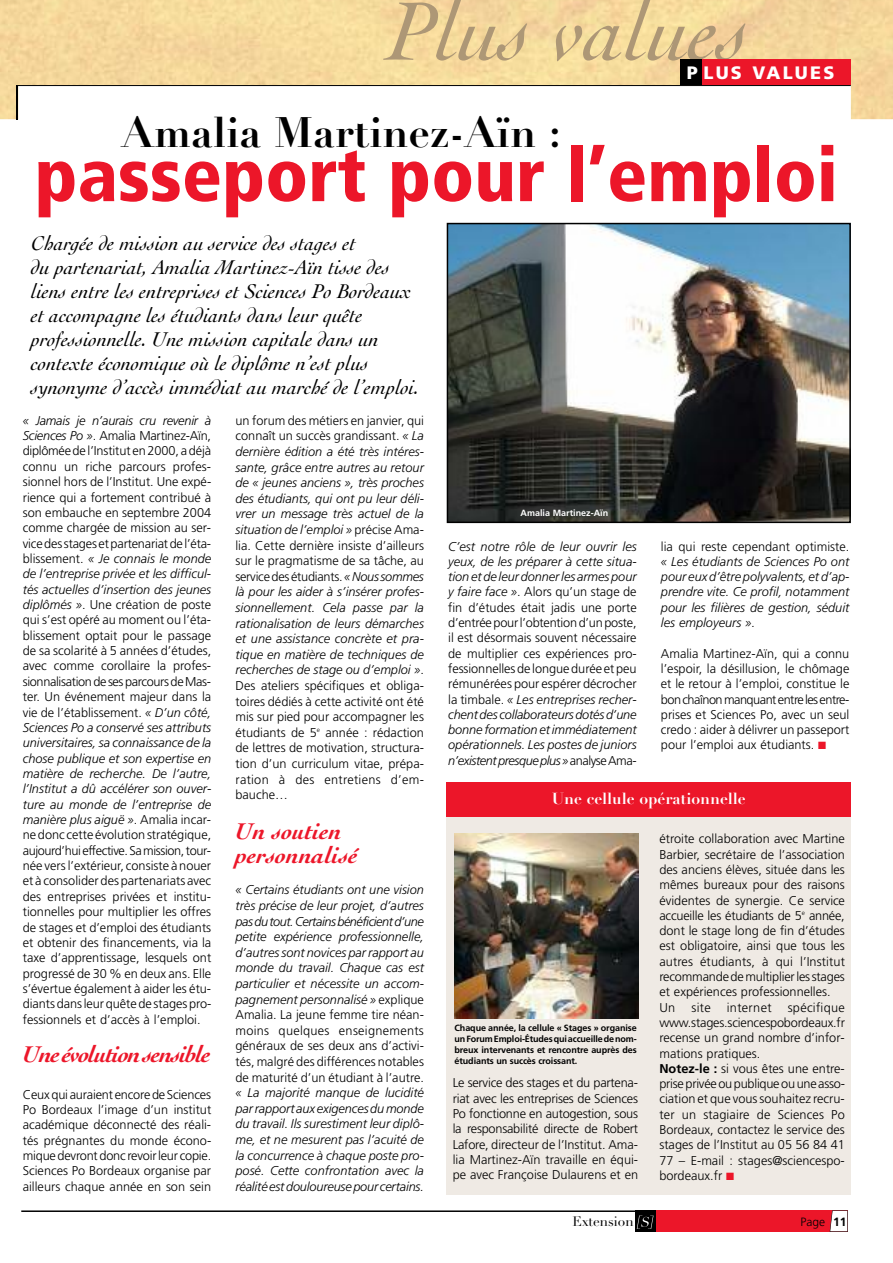
<style>
.page{position:relative;width:893px;height:1263px;background:#fff}
.page>*{position:absolute;margin:0;border:0;box-sizing:border-box;transform-origin:0 0}
.t1{font:italic 87.15px "Cochin";color:#ad9776}
.t2{font:900 condensed 75px "Frutiger";color:#ec1629}
.t3{font:700 42px "Didot LH";color:#000}
.t4{font:italic 700 24px/24.3px "Cochin";color:#ec1629}
.t5{font:italic 700 24px "Cochin";letter-spacing:-.045em;color:#ec1629}
.t6{font:italic 21px/24px "Cochin";color:#000}
.t7{font:900 18px "Frutiger";letter-spacing:.12em;color:#fff}
.t8{font:700 15.75px "Didot LH";color:#fff}
.t9{font:13.5px "Didot LH";color:#000}
.t10{font:300 12.75px/15.3px "Frutiger";color:#000;text-align:justify}
.t11{font:italic 300 12.75px/15.6px "Frutiger";color:#000;text-align:justify}
.t12{font:300 12.75px "Frutiger";letter-spacing:.02em;color:#000}
.t13{font:300 12px "Frutiger";color:#000}
.t14{font:700 9px/10.8px "Frutiger";letter-spacing:-.01em;color:#000;text-align:justify}
.t15{font:700 9px "Frutiger";color:#fff}
.s1{font-style:italic}
.s2{font-style:normal}
.s3{color:#ec1629}
.s4{font-weight:700}
</style>
<div class="page">
<img style="left:0;top:0;width:892px;height:119px">
<hr style="left:17px;top:85px;width:1px;height:34px;background:#000">
<hr style="left:17px;top:85px;width:833px;height:1px;background:#000">
<hr style="left:21px;top:1210px;width:635px;height:2px;background:#000">
<div style="left:635px;top:1210px;width:21px;height:22px;background:#000"></div>
<svg style="left:636px;top:1216px;width:17px;height:13px"></svg>
<div style="left:656px;top:1210px;width:191px;height:22px;background:#ec1629"></div>
<svg style="left:829px;top:1210px;width:18px;height:22px"></svg>
<div style="left:702px;top:60px;width:148px;height:25px;background:#ec1629"></div>
<div style="left:680px;top:60px;width:22px;height:25px;background:#000"></div>
<img style="left:449px;top:226px;width:398px;height:294px">
<div style="left:446px;top:223px;width:404px;height:300px;border:2px solid #000"></div>
<div style="left:446px;top:809px;width:404px;height:386px;background:#efeae4"></div>
<div style="left:446px;top:782px;width:404px;height:35px;background:#ec1629"></div>
<img style="left:454px;top:834px;width:184px;height:184px">
<h1 class="t1" style="left:387px;top:-3px;width:363px">Plus values</h1>
<h3 class="t7" style="left:687px;top:65px;width:149px">P LUS VALUES</h3>
<h3 class="t3" style="left:122px;top:117px;width:440px">Amalia Martinez-Aïn :</h3>
<h2 class="t2" style="left:35px;top:145px;width:804px">passeport pour l’emploi</h2>
<p class="t6" style="left:31px;top:233px;width:389px">Chargée de mission au service des stages et<br>du partenariat, Amalia Martinez-Aïn tisse des liens entre les entreprises et Sciences Po Bordeaux et accompagne les étudiants dans leur quête professionnelle. Une mission capitale dans un contexte économique où le diplôme n’est plus synonyme d’accès immédiat au marché de l’emploi.</p>
<p class="t10" style="left:23px;top:414px;width:190px"><span class="s1">« Jamais je n’aurais cru revenir à Sciences Po »</span>. Amalia Martinez-Aïn, diplôméede l’Institut en 2000, a déjà connu un riche parcours profes&shy;sionnel hors de l’Institut. Une expé&shy;rience qui a fortement contribué à son embauche en septembre 2004 comme chargée de mission au ser&shy;vice des stages et partenariat de l’éta&shy;blissement. <span class="s1">« Je connais le monde de l’entreprise privée et les difficul&shy;tés actuelles d’insertion des jeunes diplômés »</span>. Une création de poste qui s’est opéré au moment ou l’éta&shy;blissement optait pour le passage de sa scolarité à 5 années d’études, avec comme corollaire la profes&shy;sionnalisation de ses parcours de Mas&shy;ter. Un événement majeur dans la vie de l’établissement. <span class="s1">« D’un côté, Sciences Po a conservé ses attributs universitaires, sa connaissance de la chose publique et son expertise en matière de recherche. De l’autre, l’Institut a dû accélérer son ouver&shy;ture au monde de l’entreprise de manière plus aiguë »</span>. Amalia incar&shy;ne donc cette évolution stratégique, aujourd’hui effective. Sa mission, tour&shy;née vers l’extérieur, consiste à nouer et à consolider des partenariats avec des entreprises privées et institu&shy;tionnelles pour multiplier les offres de stages et d’emploi des étudiants et obtenir des financements, via la taxe d’apprentissage, lesquels ont progressé de 30 % en deux ans. Elle s’évertue également à aider les étu&shy;diants dans leur quête de stages pro&shy;fessionnels et d’accès à l’emploi.</p>
<h3 class="t5" style="left:23px;top:1045px;width:190px">Une évolution sensible</h3>
<p class="t10" style="left:23px;top:1088px;width:190px">Ceux qui auraient encore de Sciences Po Bordeaux l’image d’un institut académique déconnecté des réali&shy;tés prégnantes du monde écono&shy;mique devront donc revoir leur copie.<br>Sciences Po Bordeaux organise par ailleurs chaque année en son sein</p>
<p class="t10" style="left:235px;top:414px;width:190px">un forum des métiers en janvier, qui connaît un succès grandissant. <span class="s1">« La dernière édition a été très intéres&shy;sante, grâce entre autres au retour de « jeunes anciens », très proches des étudiants, qui ont pu leur déli&shy;vrer un message très actuel de la situation de l’emploi »</span> précise Ama&shy;lia. Cette dernière insiste d’ailleurs sur le pragmatisme de sa tâche, au service des étudiants. <span class="s1">« Nous sommes là pour les aider à s’insérer profes&shy;sionnellement. Cela passe par la rationalisation de leurs démarches et une assistance concrète et pra&shy;tique en matière de techniques de recherches de stage ou d’emploi »</span>.<br>Des ateliers spécifiques et obliga&shy;toires dédiés à cette activité ont été mis sur pied pour accompagner les étudiants de 5<sup>e</sup> année : rédaction de lettres de motivation, structura&shy;tion d’un curriculum vitae, prépa&shy;ration à des entretiens d’em&shy;bauche…</p>
<h3 class="t4" style="left:235px;top:821px;width:124px">Un soutien personnalisé</h3>
<p class="t11" style="left:235px;top:883px;width:190px">« Certains étudiants ont une vision très précise de leur projet, d’autres pas du tout. Certains bénéficient d’une petite expérience professionnelle, d’autres sont novices par rapport au monde du travail. Chaque cas est particulier et nécessite un accom&shy;pagnement personnalisé » <span class="s2">explique Amalia. La jeune femme tire néan&shy;moins quelques enseignements généraux de ses deux ans d’activi&shy;tés, malgré des différences notables de maturité d’un étudiant à l’autre.</span></p>
<p class="t11" style="left:235px;top:1086px;width:190px">« La majorité manque de lucidité par rapport aux exigences du monde du travail. Ils surestiment leur diplô&shy;me, et ne mesurent pas l’acuité de la concurrence à chaque poste pro&shy;posé. Cette confrontation avec la réalité est douloureuse pour certains.</p>
<p class="t15" style="left:520px;top:509px;width:89px">Amalia Martinez-Aïn</p>
<p class="t11" style="left:448px;top:539px;width:190px">C’est notre rôle de leur ouvrir les yeux, de les préparer à cette situa&shy;tion et de leur donner les armes pour y faire face »<span class="s2">. Alors qu’un stage de fin d’études était jadis une porte d’entrée pour l’obtention d’un poste, il est désormais souvent nécessaire de multiplier ces expériences pro&shy;fessionnelles de longue durée et peu rémunérées pour espérer décrocher la timbale.</span> « Les entreprises recher&shy;chent des collaborateurs dotés d’une bonne formation et immédiatement opérationnels. Les postes de juniors n’existent presque plus »<span class="s2">analyse Ama-</span></p>
<p class="t10" style="left:661px;top:539px;width:190px">lia qui reste cependant optimiste.</p>
<p class="t11" style="left:661px;top:555px;width:190px">« Les étudiants de Sciences Po ont pour eux d’être polyvalents, et d’ap&shy;prendre vite. Ce profil, notamment pour les filières de gestion, séduit les employeurs ».</p>
<p class="t10" style="left:661px;top:647px;width:190px">Amalia Martinez-Aïn, qui a connu l’espoir, la désillusion, le chômage et le retour à l’emploi, constitue le bon chaînon manquant entre les entre&shy;prises et Sciences Po, avec un seul credo : aider à délivrer un passeport pour l’emploi aux étudiants. <span class="s3">■</span></p>
<p class="t8" style="left:552px;top:793px;width:195px">Une cellule opérationnelle</p>
<p class="t10" style="left:659px;top:832px;width:187px;text-align:left">étroite collaboration avec Martine<br>Barbier, secrétaire de l’association des anciens élèves, située dans les mêmes bureaux pour des raisons évidentes de synergie. Ce service accueille les étudiants de 5<sup>e</sup> année, dont le stage long de fin d’études est obligatoire, ainsi que tous les autres étudiants, à qui l’Institut recommande de multiplier les stages et expériences professionnelles.<br>Un</p>
<p class="t10" style="left:659px;top:1001px;width:187px;text-align:left;text-indent:128px">spécifique www.stages.sciencespobordeaux.fr recense un grand nombre d’infor&shy;mations pratiques.<br><span class="s4">Notez-le :</span> si vous êtes une entre&shy;prise privée ou publique ou une asso&shy;ciation et que vous souhaitez recru&shy;ter un stagiaire de Sciences Po<br>Bordeaux, contactez le service des stages de l’Institut au 05 56 84 41<br>77 – E-mail : stages@sciencespo&shy;bordeaux.fr <span class="s3">■</span></p>
<p class="t10" style="left:691px;top:1001px;width:21px">site</p>
<p class="t12" style="left:726px;top:1002px;width:46px">internet</p>
<p class="t14" style="left:454px;top:1023px;width:184px">Chaque année, la cellule « Stages » organise un Forum Emploi-Études qui accueille de nom&shy;breux intervenants et rencontre auprès des étudiants un succès croissant.</p>
<p class="t10" style="left:452px;top:1076px;width:187px">Le service des stages et du partena&shy;riat avec les entreprises de Sciences Po fonctionne en autogestion, sous la responsabilité directe de Robert Lafore, directeur de l’Institut. Ama&shy;lia Martinez-Aïn travaille en équi&shy;pe avec Françoise Dulaurens et en</p>
<p class="t9" style="left:572px;top:1217px;width:62px">Extension</p>
<p class="t13" style="left:800px;top:1217px;width:47px">Page <span class="s4">11</span></p>
</div>
